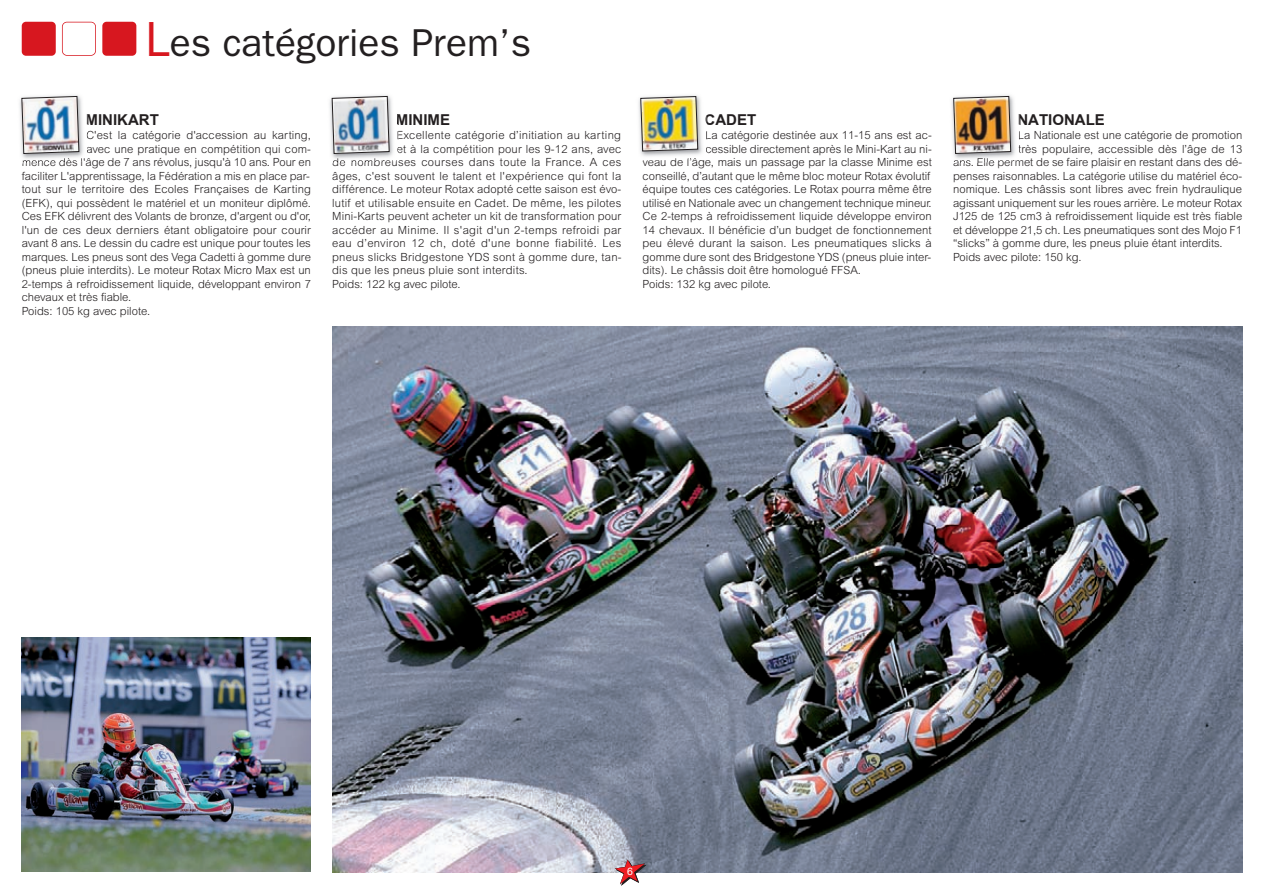
<style>
.page{position:relative;width:1264px;height:894px;background:#fff}
.page>*{position:absolute;margin:0;border:0;box-sizing:border-box;transform-origin:0 0}
.t1{font:39px "Franklin Gothic";color:#231f20}
.t2{font:700 15px "Arial";color:#231f20}
.t3{font:300 11.25px "Arial";color:#231f20}
.t4{font:300 11.25px "Arial";letter-spacing:.02em;color:#231f20}
.t5{font:300 11.25px "Arial";letter-spacing:.03em;color:#231f20}
.t6{font:300 11.25px "Arial";letter-spacing:.025em;color:#231f20}
.t7{font:10.5px "Helvetica";color:#fff}
.s1{font-size:49.5px;color:#d7171f}
</style>
<div class="page">
<img style="left:332px;top:327px;width:910px;height:545px">
<svg style="left:615px;top:859px;width:31px;height:27px"></svg>
<img style="left:22px;top:638px;width:289px;height:233px">
<img style="left:19px;top:95px;width:70px;height:69px">
<svg style="left:87px;top:146px;width:2px;height:8px"></svg>
<img style="left:23px;top:158px;width:66px;height:6px">
<img style="left:22px;top:96px;width:57px;height:58px">
<img style="left:329px;top:95px;width:64px;height:68px">
<svg style="left:397px;top:131px;width:2px;height:22px"></svg>
<img style="left:333px;top:158px;width:66px;height:6px">
<svg style="left:332px;top:96px;width:57px;height:58px;background:#a7b5c2"></svg>
<img style="left:638px;top:95px;width:70px;height:62px">
<svg style="left:705px;top:114px;width:2px;height:10px"></svg>
<svg style="left:706px;top:146px;width:2px;height:7px"></svg>
<img style="left:643px;top:158px;width:53px;height:3px">
<img style="left:640px;top:96px;width:58px;height:55px">
<img style="left:951px;top:95px;width:69px;height:63px">
<svg style="left:1018px;top:145px;width:3px;height:9px"></svg>
<img style="left:954px;top:158px;width:67px;height:6px">
<img style="left:953px;top:96px;width:58px;height:58px">
<div style="left:22px;top:22px;width:34px;height:34px;background:#d7171f;border-radius:4px"></div>
<div style="left:62px;top:22px;width:34px;height:34px;border:2px solid #d7171f;border-radius:5px"></div>
<div style="left:102px;top:22px;width:34px;height:34px;background:#d7171f;border-radius:4px"></div>
<h1 class="t1" style="left:145px;top:29px;width:388px"><span class="s1">L</span>es catégories Prem’s</h1>
<h2 class="t2" style="left:86px;top:111px;width:75px">MINIKART</h2>
<p class="t3" style="left:86px;top:131px;width:226px">C'est la catégorie d'accession au karting,</p>
<p class="t3" style="left:86px;top:145px;width:226px">avec une pratique en compétition qui com-</p>
<p class="t3" style="left:22px;top:158px;width:291px">mence dès l'âge de 7 ans révolus, jusqu'à 10 ans. Pour en</p>
<p class="t3" style="left:22px;top:172px;width:290px">faciliter L'apprentissage, la Fédération a mis en place par-</p>
<p class="t3" style="left:22px;top:185px;width:291px">tout sur le territoire des Ecoles Françaises de Karting</p>
<p class="t3" style="left:22px;top:199px;width:291px">(EFK), qui possèdent le matériel et un moniteur diplômé.</p>
<p class="t3" style="left:22px;top:212px;width:291px">Ces EFK délivrent des Volants de bronze, d'argent ou d'or,</p>
<p class="t3" style="left:22px;top:226px;width:291px">l'un de ces deux derniers étant obligatoire pour courir</p>
<p class="t3" style="left:22px;top:239px;width:291px">avant 8 ans. Le dessin du cadre est unique pour toutes les</p>
<p class="t3" style="left:22px;top:253px;width:291px">marques. Les pneus sont des Vega Cadetti à gomme dure</p>
<p class="t3" style="left:22px;top:266px;width:291px">(pneus pluie interdits). Le moteur Rotax Micro Max est un</p>
<p class="t3" style="left:22px;top:280px;width:291px">2-temps à refroidissement liquide, développant environ 7</p>
<p class="t3" style="left:22px;top:293px;width:111px">chevaux et très fiable.</p>
<p class="t3" style="left:22px;top:307px;width:130px">Poids: 105 kg avec pilote.</p>
<h2 class="t2" style="left:396px;top:111px;width:56px">MINIME</h2>
<p class="t6" style="left:396px;top:131px;width:226px">Excellente catégorie d’initiation au karting</p>
<p class="t4" style="left:397px;top:145px;width:226px">et à la compétition pour les 9-12 ans, avec</p>
<p class="t5" style="left:332px;top:158px;width:291px">de nombreuses courses dans toute la France. A ces</p>
<p class="t4" style="left:332px;top:172px;width:291px">âges, c'est souvent le talent et l'expérience qui font la</p>
<p class="t3" style="left:332px;top:185px;width:291px">différence. Le moteur Rotax adopté cette saison est évo-</p>
<p class="t4" style="left:332px;top:199px;width:291px">lutif et utilisable ensuite en Cadet. De même, les pilotes</p>
<p class="t3" style="left:332px;top:212px;width:291px">Mini-Karts peuvent acheter un kit de transformation pour</p>
<p class="t5" style="left:332px;top:226px;width:291px">accéder au Minime. Il s'agit d'un 2-temps refroidi par</p>
<p class="t5" style="left:332px;top:239px;width:291px">eau d’environ 12 ch, doté d'une bonne fiabilité. Les</p>
<p class="t4" style="left:332px;top:253px;width:291px">pneus slicks Bridgestone YDS sont à gomme dure, tan-</p>
<p class="t4" style="left:332px;top:266px;width:197px">dis que les pneus pluie sont interdits.</p>
<p class="t3" style="left:332px;top:280px;width:130px">Poids: 122 kg avec pilote.</p>
<h2 class="t2" style="left:705px;top:111px;width:53px">CADET</h2>
<p class="t3" style="left:705px;top:131px;width:228px">La catégorie destinée aux 11-15 ans est ac-</p>
<p class="t3" style="left:705px;top:145px;width:228px">cessible directement après le Mini-Kart au ni-</p>
<p class="t3" style="left:643px;top:158px;width:291px">veau de l’âge, mais un passage par la classe Minime est</p>
<p class="t3" style="left:643px;top:172px;width:289px">conseillé, d’autant que le même bloc moteur Rotax évolutif</p>
<p class="t3" style="left:643px;top:185px;width:291px">équipe toutes ces catégories. Le Rotax pourra même être</p>
<p class="t3" style="left:643px;top:199px;width:290px">utilisé en Nationale avec un changement technique mineur.</p>
<p class="t3" style="left:643px;top:212px;width:291px">Ce 2-temps à refroidissement liquide développe environ</p>
<p class="t3" style="left:643px;top:226px;width:290px">14 chevaux. Il bénéficie d’un budget de fonctionnement</p>
<p class="t3" style="left:643px;top:239px;width:291px">peu élevé durant la saison. Les pneumatiques slicks à</p>
<p class="t3" style="left:643px;top:253px;width:290px">gomme dure sont des Bridgestone YDS (pneus pluie inter-</p>
<p class="t3" style="left:643px;top:266px;width:220px">dits). Le châssis doit être homologué FFSA.</p>
<p class="t3" style="left:643px;top:280px;width:130px">Poids: 132 kg avec pilote.</p>
<h2 class="t2" style="left:1017px;top:111px;width:89px">NATIONALE</h2>
<p class="t3" style="left:1018px;top:131px;width:226px">La Nationale est une catégorie de promotion</p>
<p class="t3" style="left:1018px;top:145px;width:226px">très populaire, accessible dès l’âge de 13</p>
<p class="t3" style="left:953px;top:158px;width:291px">ans. Elle permet de se faire plaisir en restant dans des dé-</p>
<p class="t3" style="left:953px;top:172px;width:291px">penses raisonnables. La catégorie utilise du matériel éco-</p>
<p class="t3" style="left:953px;top:185px;width:291px">nomique. Les châssis sont libres avec frein hydraulique</p>
<p class="t3" style="left:953px;top:199px;width:291px">agissant uniquement sur les roues arrière. Le moteur Rotax</p>
<p class="t3" style="left:953px;top:212px;width:291px">J125 de 125 cm3 à refroidissement liquide est très fiable</p>
<p class="t3" style="left:953px;top:226px;width:291px">et développe 21,5 ch. Les pneumatiques sont des Mojo F1</p>
<p class="t3" style="left:953px;top:239px;width:271px">“slicks” à gomme dure, les pneus pluie étant interdits.</p>
<p class="t3" style="left:953px;top:253px;width:130px">Poids avec pilote: 150 kg.</p>
<p class="t7" style="left:627px;top:867px;width:7px">6</p>
</div>
